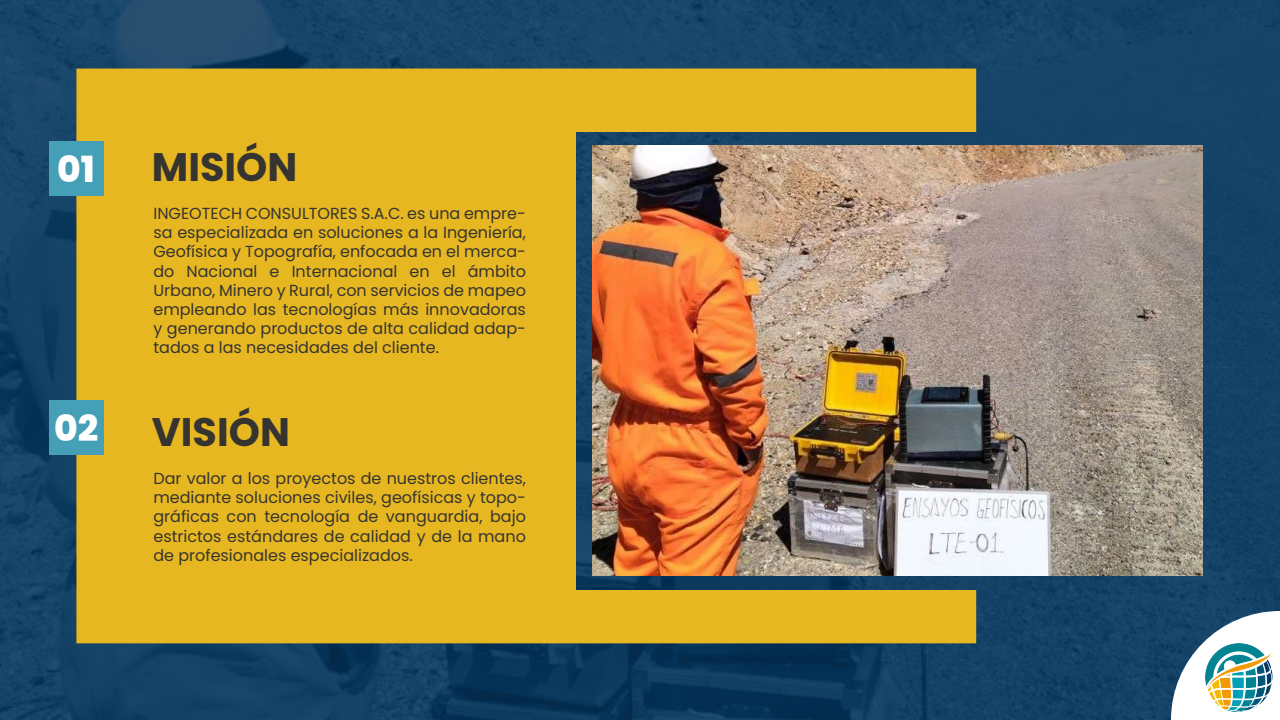
<style>
.page{position:relative;width:1280px;height:720px;background:#fff}
.page>*{position:absolute;margin:0;border:0;box-sizing:border-box;transform-origin:0 0}
.t1{font:700 39.8px "Poppins";color:#353430}
.t2{font:800 36px "Poppins";color:#fff}
.t3{font:16px/19.2px "Poppins";color:#353430;text-align:justify}
</style>
<div class="page">
<img style="left:0;top:0;width:1280px;height:720px">
<div style="left:76px;top:69px;width:900px;height:574px;background:#e7b721"></div>
<img style="left:592px;top:145px;width:611px;height:430px">
<div style="left:49px;top:141px;width:55px;height:54px;background:#459fb6"></div>
<div style="left:49px;top:400px;width:55px;height:54px;background:#459fb6"></div>
<svg style="left:1171px;top:611px;width:109px;height:109px"></svg>
<img style="left:1205px;top:644px;width:67px;height:67px">
<h2 class="t2" style="left:57px;top:149px;width:39px">01</h2>
<h2 class="t2" style="left:54px;top:408px;width:46px">02</h2>
<h1 class="t1" style="left:152px;top:144px;width:147px">MISIÓN</h1>
<p class="t3" style="left:153px;top:204px;width:374px">INGEOTECH CONSULTORES S.A.C. es una empre&shy;sa especializada en soluciones a la Ingeniería, Geofísica y Topografía, enfocada en el merca&shy;do Nacional e Internacional en el ámbito Urbano, Minero y Rural, con servicios de mapeo empleando las tecnologías más innovadoras y generando productos de alta calidad adap&shy;tados a las necesidades del cliente.</p>
<h1 class="t1" style="left:152px;top:409px;width:140px">VISIÓN</h1>
<p class="t3" style="left:153px;top:469px;width:374px">Dar valor a los proyectos de nuestros clientes, mediante soluciones civiles, geofísicas y topo&shy;gráficas con tecnología de vanguardia, bajo estrictos estándares de calidad y de la mano de profesionales especializados.</p>
</div>
